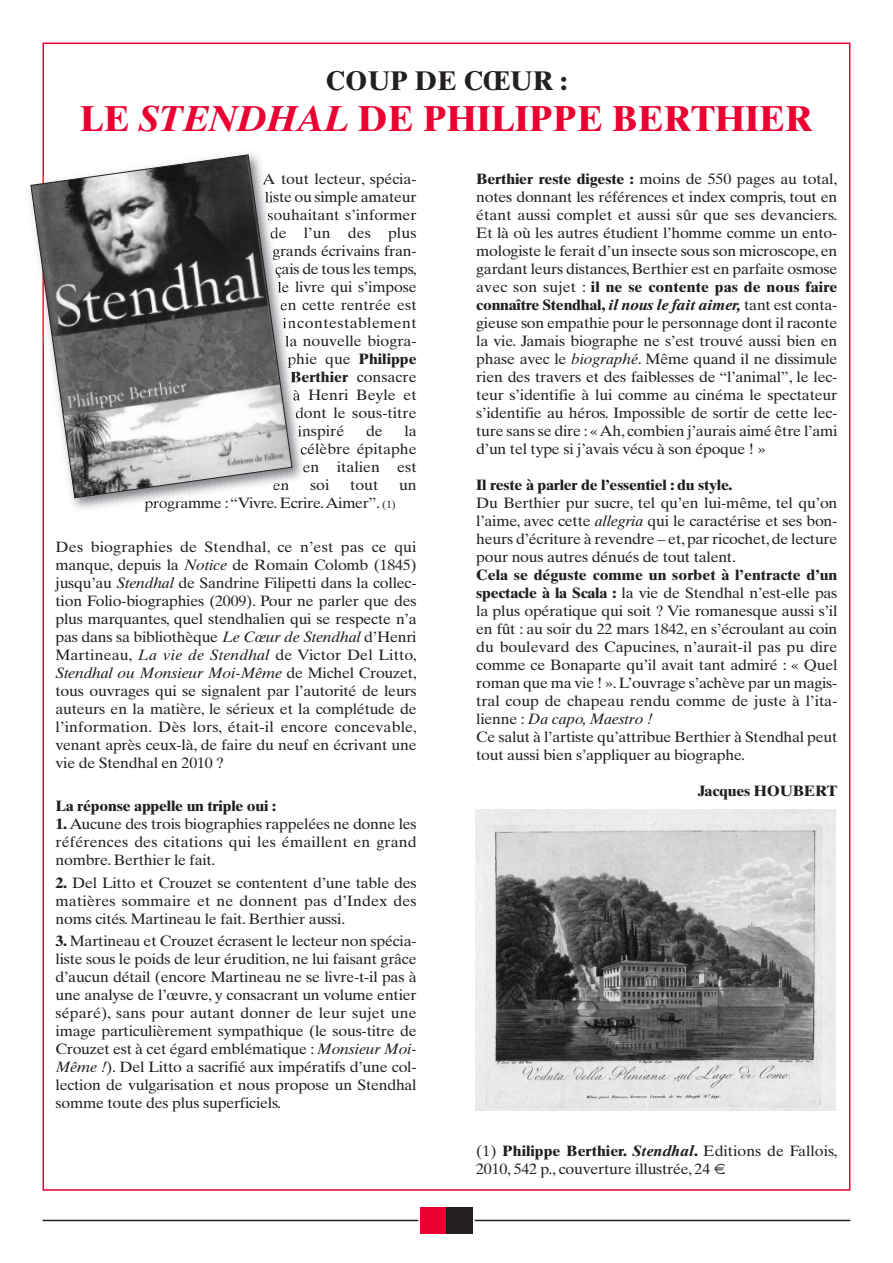
<style>
.page{position:relative;width:893px;height:1263px;background:#fff}
.page>*{position:absolute;margin:0;border:0;box-sizing:border-box;transform-origin:0 0}
.t1{font:700 36px "Times Ten";color:#ea0031}
.t2{font:700 27px "Times Ten";color:#231f20}
.t3{font:15px/18px "Times Ten";letter-spacing:-.015em;color:#231f20;text-align:justify;scale:1.06 1}
.t4{font:700 15px "Times Ten";letter-spacing:-.015em;color:#231f20;scale:1.06 1}
.t5{font:15px "Times Ten";letter-spacing:.025em;color:#231f20;scale:1.06 1}
.t6{font:15px "Times Ten";letter-spacing:.01em;color:#231f20;scale:1.06 1}
.s1{font-style:italic}
.s2{font-weight:400}
.s3{font-size:10.5px}
.s4{font-weight:700}
.s5{font-weight:700;font-style:italic}
</style>
<div class="page">
<hr style="left:475px;top:1220px;width:375px;height:1px;background:#231f20">
<hr style="left:43px;top:1220px;width:375px;height:1px;background:#231f20">
<div style="left:421px;top:1208px;width:26px;height:26px;background:#ea0031"></div>
<div style="left:447px;top:1208px;width:26px;height:26px;background:#231f20"></div>
<img style="left:71px;top:402px;width:237px;height:107px">
<svg style="left:293px;top:357px;width:5px;height:26px"></svg>
<svg style="left:293px;top:390px;width:7px;height:12px"></svg>
<svg style="left:296px;top:408px;width:7px;height:10px"></svg>
<svg style="left:298px;top:426px;width:8px;height:12px"></svg>
<svg style="left:301px;top:446px;width:7px;height:10px"></svg>
<svg style="left:303px;top:464px;width:7px;height:8px"></svg>
<img style="left:293px;top:482px;width:19px;height:7px">
<img style="left:145px;top:501px;width:41px;height:6px">
<svg style="left:30px;top:154px;width:263px;height:345px"></svg>
<img style="left:476px;top:810px;width:359px;height:301px">
<h2 class="t2" style="left:326px;top:72px;width:243px">COUP DE CŒUR :</h2>
<h1 class="t1" style="left:80px;top:106px;width:735px">LE <span class="s1">STENDHAL</span> DE PHILIPPE BERTHIER</h1>
<p class="t3" style="left:262px;top:172px;width:147px">A tout lecteur, spécia-</p>
<p class="t3" style="left:265px;top:190px;width:145px">liste ou simple amateur</p>
<p class="t3" style="left:267px;top:208px;width:142px">souhaitant s’informer</p>
<p class="t6" style="left:270px;top:228px;width:140px">de l’un des plus</p>
<p class="t3" style="left:272px;top:244px;width:138px">grands écrivains fran-</p>
<p class="t3" style="left:275px;top:262px;width:135px">çais de tous les temps,</p>
<p class="t3" style="left:277px;top:280px;width:133px">le livre qui s’impose</p>
<p class="t3" style="left:280px;top:298px;width:131px">en cette rentrée est</p>
<p class="t5" style="left:282px;top:318px;width:128px">incontestablement</p>
<p class="t3" style="left:285px;top:334px;width:126px">la nouvelle biogra-</p>
<p class="t4" style="left:287px;top:354px;width:123px"><span class="s2">phie que</span> Philippe</p>
<p class="t4" style="left:290px;top:372px;width:121px">Berthier <span class="s2">consacre</span></p>
<p class="t3" style="left:293px;top:388px;width:119px">à Henri Beyle et</p>
<p class="t3" style="left:295px;top:406px;width:116px">dont le sous-titre</p>
<p class="t3" style="left:298px;top:424px;width:46px">inspiré</p>
<p class="t3" style="left:366px;top:424px;width:17px">de</p>
<p class="t3" style="left:300px;top:424px;width:111px;text-indent:104px">la célèbre épitaphe en italien est</p>
<p class="t3" style="left:273px;top:478px;width:17px">en</p>
<p class="t3" style="left:310px;top:478px;width:20px">soi</p>
<p class="t3" style="left:350px;top:478px;width:28px">tout</p>
<p class="t3" style="left:399px;top:478px;width:18px">un</p>
<p class="t3" style="left:145px;top:496px;width:239px">programme :“Vivre. Ecrire.Aimer”. <span class="s3">(1)</span></p>
<p class="t3" style="left:56px;top:539px;width:342px">Des biographies de Stendhal, ce n’est pas ce qui manque, depuis la <span class="s1">Notice</span> de Romain Colomb (1845) jusqu’au <span class="s1">Stendhal</span> de Sandrine Filipetti dans la collec&shy;tion Folio-biographies (2009). Pour ne parler que des plus marquantes, quel stendhalien qui se respecte n’a pas dans sa bibliothèque <span class="s1">Le Cœur de Stendhal</span> d’Henri Martineau, <span class="s1">La vie de Stendhal</span> de Victor Del Litto, <span class="s1">Stendhal ou Monsieur Moi-Même</span> de Michel Crouzet, tous ouvrages qui se signalent par l’autorité de leurs auteurs en la matière, le sérieux et la complétude de l’information. Dès lors, était-il encore concevable, venant après ceux-là, de faire du neuf en écrivant une vie de Stendhal en 2010 ?</p>
<p class="t4" style="left:56px;top:800px;width:210px">La réponse appelle un triple oui :</p>
<p class="t3" style="left:56px;top:816px;width:342px"><span class="s4">1.</span> Aucune des trois biographies rappelées ne donne les références des citations qui les émaillent en grand nombre. Berthier le fait.</p>
<p class="t3" style="left:56px;top:875px;width:342px"><span class="s4">2.</span> Del Litto et Crouzet se contentent d’une table des matières sommaire et ne donnent pas d’Index des noms cités. Martineau le fait. Berthier aussi.</p>
<p class="t3" style="left:56px;top:934px;width:342px"><span class="s4">3.</span> Martineau et Crouzet écrasent le lecteur non spécia&shy;liste sous le poids de leur érudition, ne lui faisant grâce d’aucun détail (encore Martineau ne se livre-t-il pas à une analyse de l’œuvre, y consacrant un volume entier séparé), sans pour autant donner de leur sujet une image particulièrement sympathique (le sous-titre de Crouzet est à cet égard emblématique : <span class="s1">Monsieur Moi-Même !</span>). Del Litto a sacrifié aux impératifs d’une col&shy;lection de vulgarisation et nous propose un Stendhal somme toute des plus superficiels.</p>
<p class="t3" style="left:476px;top:172px;width:342px"><span class="s4">Berthier reste digeste :</span> moins de 550 pages au total, notes donnant les références et index compris, tout en étant aussi complet et aussi sûr que ses devanciers.<br>Et là où les autres étudient l’homme comme un ento&shy;mologiste le ferait d’un insecte sous son microscope, en gardant leurs distances,Berthier est en parfaite osmose avec son sujet : <span class="s4">il ne se contente pas de nous faire connaître Stendhal,</span> <span class="s5">il nous le fait aimer,</span> tant est conta&shy;gieuse son empathie pour le personnage dont il raconte la vie. Jamais biographe ne s’est trouvé aussi bien en phase avec le <span class="s1">biographé</span>. Même quand il ne dissimule rien des travers et des faiblesses de “l’animal”, le lec&shy;teur s’identifie à lui comme au cinéma le spectateur s’identifie au héros. Impossible de sortir de cette lec&shy;ture sans se dire :«Ah, combien j’aurais aimé être l’ami d’un tel type si j’avais vécu à son époque ! »</p>
<p class="t4" style="left:476px;top:480px;width:243px">Il reste à parler de l’essentiel : du style.</p>
<p class="t3" style="left:476px;top:496px;width:342px">Du Berthier pur sucre, tel qu’en lui-même, tel qu’on l’aime, avec cette <span class="s1">allegria</span> qui le caractérise et ses bon&shy;heurs d’écriture à revendre – et,par ricochet,de lecture pour nous autres dénués de tout talent.</p>
<p class="t3" style="left:476px;top:568px;width:342px;text-align:left"><span class="s4">Cela se déguste comme un sorbet à l’entracte d’un spectacle à la Scala :</span> la vie de Stendhal n’est-elle pas la plus opératique qui soit ? Vie romanesque aussi s’il en fût : au soir du 22 mars 1842, en s’écroulant au coin du boulevard des Capucines, n’aurait-il pas pu dire comme ce Bonaparte qu’il avait tant admiré : « Quel roman que ma vie ! ».L’ouvrage s’achève par un magis&shy;tral coup de chapeau rendu comme de juste à l’ita&shy;lienne : <span class="s1">Da capo, Maestro !<br></span>Ce salut à l’artiste qu’attribue Berthier à Stendhal peut tout aussi bien s’appliquer au biographe.</p>
<p class="t4" style="left:698px;top:786px;width:133px">Jacques HOUBERT</p>
<p class="t3" style="left:476px;top:1144px;width:342px">(1) <span class="s4">Philippe Berthier.</span> <span class="s5">Stendhal</span><span class="s4">.</span> Editions de Fallois,<br>2010, 542 p., couverture illustrée, 24 .</p>
</div>
